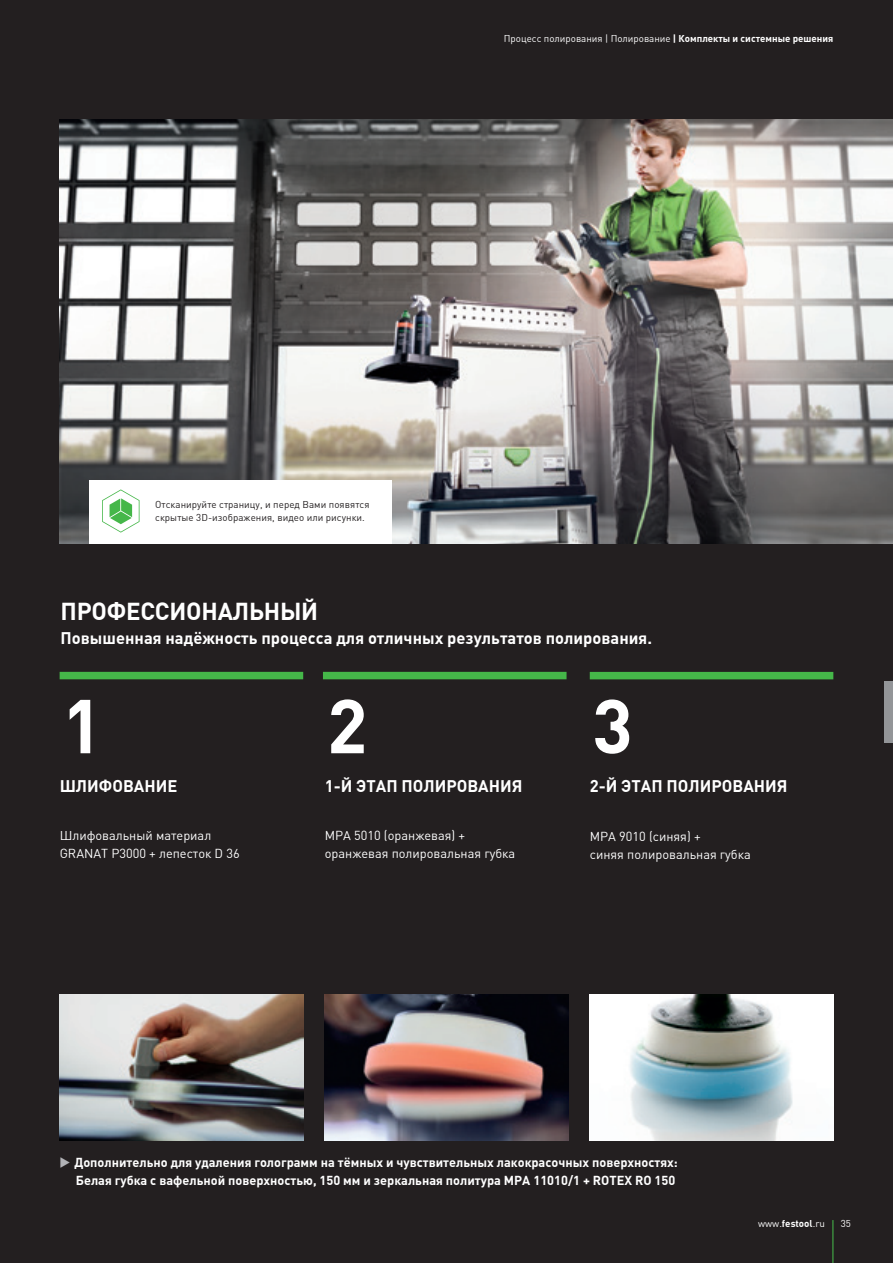
<style>
.page{position:relative;width:893px;height:1263px;background:#231f20}
.page>*{position:absolute;margin:0;border:0;box-sizing:border-box;transform-origin:0 0}
._50-50_bold_weiss{font:700 75px "DIN Pro";color:#fff}
._16-20_bold_versal_w{font:700 24px "DIN Pro";letter-spacing:-.01em;color:#fff}
._11-16_bold-weiss{font:700 16.5px "DIN Pro";color:#fff}
.t1{font:700 12.75px/18px "DIN Pro";color:#fff}
._8_5-12_reg_weiss{font:12.75px/18px "DIN Pro";color:#fff}
._6_5-8_5_reg_100K{font:9.75px "DIN Pro";letter-spacing:.005em;color:#231f20}
.rechts_6_5_8_5_weiss{font:9.75px "DIN Pro";color:#fff}
.s1{font-weight:700}
</style>
<div class="page">
<div style="left:60px;top:672px;width:243px;height:7px;background:#45b749"></div>
<div style="left:323px;top:672px;width:243px;height:7px;background:#45b749"></div>
<div style="left:590px;top:672px;width:243px;height:7px;background:#45b749"></div>
<img style="left:60px;top:119px;width:833px;height:425px">
<img style="left:325px;top:994px;width:243px;height:147px">
<img style="left:590px;top:994px;width:243px;height:147px">
<img style="left:60px;top:994px;width:243px;height:147px">
<hr style="left:832px;top:1220px;width:1px;height:43px;background:#45b749">
<div style="left:89px;top:480px;width:303px;height:64px;background:#fff"></div>
<div style="left:884px;top:682px;width:9px;height:61px;background:#939598"></div>
<svg style="left:102px;top:489px;width:38px;height:44px"></svg>
<p class="rechts_6_5_8_5_weiss" style="left:504px;top:33px;width:331px">Процесс полирования | Полирование <span class="s1">| Комплекты и системные решения</span></p>
<p class="_6_5-8_5_reg_100K" style="left:155px;top:499px;width:216px">Отсканируйте страницу, и перед Вами появятся</p>
<p class="_6_5-8_5_reg_100K" style="left:155px;top:512px;width:211px">скрытые 3D-изображения, видео или рисунки.</p>
<p class="_16-20_bold_versal_w" style="left:60px;top:598px;width:259px">ПРОФЕССИОНАЛЬНЫЙ</p>
<p class="_11-16_bold-weiss" style="left:61px;top:628px;width:593px">Повышенная надёжность процесса для отличных результатов полирования.</p>
<p class="_50-50_bold_weiss" style="left:62px;top:683px;width:42px">1</p>
<p class="_50-50_bold_weiss" style="left:327px;top:683px;width:42px">2</p>
<p class="_50-50_bold_weiss" style="left:592px;top:683px;width:42px">3</p>
<p class="_11-16_bold-weiss" style="left:60px;top:776px;width:119px">ШЛИФОВАНИЕ</p>
<p class="_11-16_bold-weiss" style="left:325px;top:776px;width:199px">1-Й ЭТАП ПОЛИРОВАНИЯ</p>
<p class="_11-16_bold-weiss" style="left:590px;top:776px;width:199px">2-Й ЭТАП ПОЛИРОВАНИЯ</p>
<p class="_8_5-12_reg_weiss" style="left:60px;top:826px;width:153px">Шлифовальный материал</p>
<p class="_8_5-12_reg_weiss" style="left:60px;top:844px;width:182px">GRANAT P3000 + лепесток D 36</p>
<p class="_8_5-12_reg_weiss" style="left:325px;top:826px;width:192px">MPA 5010 (оранжевая) + оранжевая полировальная губка</p>
<p class="_8_5-12_reg_weiss" style="left:590px;top:828px;width:112px">MPA 9010 (синяя) +</p>
<p class="_8_5-12_reg_weiss" style="left:590px;top:846px;width:162px">синяя полировальная губка</p>
<p class="t1" style="left:74px;top:1153px;width:605px">Дополнительно для удаления голограмм на тёмных и чувствительных лакокрасочных поверхностях:<br>Белая губка с вафельной поверхностью, 150 мм и зеркальная политура MPA 11010/1 + ROTEX RO 150</p>
<p class="rechts_6_5_8_5_weiss" style="left:758px;top:1218px;width:68px">www.<span class="s1">festool</span>.ru</p>
<p class="rechts_6_5_8_5_weiss" style="left:841px;top:1218px;width:12px">35</p>
</div>
